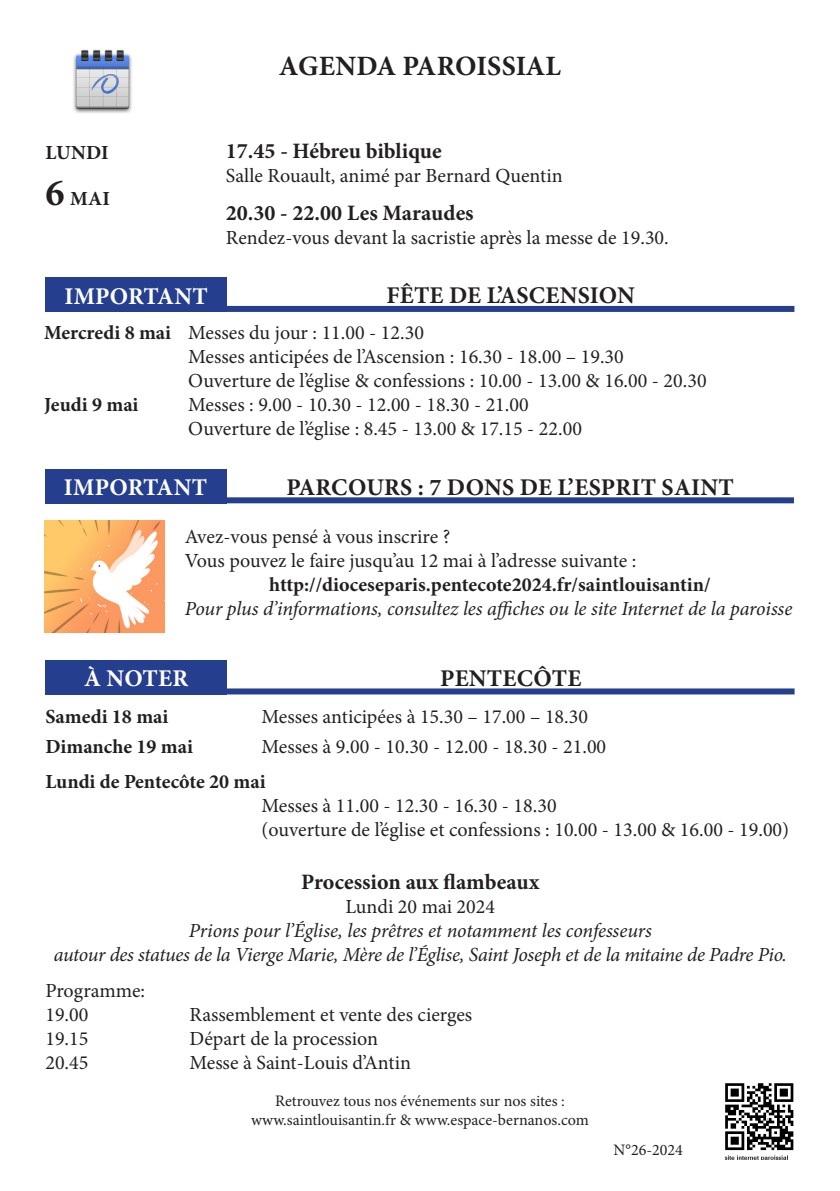
<style>
.page{position:relative;width:840px;height:1191px;background:#fff}
.page>*{position:absolute;margin:0;border:0;box-sizing:border-box;transform-origin:0 0}
.t1{font:700 28px "Minion Pro";letter-spacing:.005em;color:#231f20}
.Agenda_-_annonces_im{font:700 24px "Minion Pro";letter-spacing:.01em;color:#231f20}
.Agenda_-_annonces_pa{font:700 24px "Minion Pro";letter-spacing:.01em;color:#fff}
.Agenda_-_évènement{font:700 22px "Minion Pro";color:#231f20}
.Agenda_-_texte{font:700 22px "Minion Pro";color:#231f20}
.Agenda_-_texte-2{font:20px "Minion Pro";color:#231f20}
.Agenda_-_texte-3{font:italic 20px "Minion Pro";letter-spacing:-.015em;color:#231f20}
.Couplet_des_chants{font:20px "Minion Pro";letter-spacing:-.01em;color:#231f20}
.Couplet_des_chants-2{font:italic 20px "Minion Pro";letter-spacing:-.01em;color:#231f20}
.Couplet_des_chants-3{font:700 20px "Minion Pro";letter-spacing:.005em;color:#231f20}
.Agenda_-_texte-4{font:700 20px "Minion Pro";color:#231f20}
.Couplet_des_chants-4{font:16px "Minion Pro";color:#231f20}
.s1{font-size:38px}
.s2{font-weight:700}
</style>
<div class="page">
<img style="left:724px;top:1083px;width:70px;height:76px">
<img style="left:73px;top:49px;width:59px;height:64px">
<div style="left:45px;top:660px;width:182px;height:34px;background:#253f8e"></div>
<div style="left:227px;top:688px;width:567px;height:6px;background:#253f8e"></div>
<div style="left:45px;top:278px;width:182px;height:34px;background:#253f8e"></div>
<div style="left:227px;top:306px;width:567px;height:6px;background:#253f8e"></div>
<div style="left:45px;top:469px;width:181px;height:34px;background:#253f8e"></div>
<div style="left:226px;top:497px;width:567px;height:6px;background:#253f8e"></div>
<img style="left:45px;top:520px;width:119px;height:112px">
<p class="Couplet_des_chants-3" style="left:45px;top:139px;width:65px">LUNDI</p>
<p class="Couplet_des_chants-3" style="left:46px;top:184px;width:66px"><span class="s1">6</span> MAI</p>
<p class="t1" style="left:279px;top:47px;width:283px">AGENDA PAROISSIAL</p>
<p class="Agenda_-_évènement" style="left:226px;top:135px;width:217px">17.45 - Hébreu biblique</p>
<p class="Agenda_-_texte-2" style="left:226px;top:162px;width:338px">Salle Rouault, animé par Bernard Quentin</p>
<p class="Agenda_-_évènement" style="left:226px;top:198px;width:249px">20.30 - 22.00 Les Maraudes</p>
<p class="Agenda_-_texte-2" style="left:226px;top:224px;width:444px">Rendez-vous devant la sacristie après la messe de 19.30.</p>
<p class="Agenda_-_annonces_pa" style="left:64px;top:279px;width:145px">IMPORTANT</p>
<p class="Agenda_-_annonces_im" style="left:386px;top:279px;width:250px">FÊTE DE L’ASCENSION</p>
<p class="Agenda_-_texte-2" style="left:44px;top:319px;width:381px"><span class="s2">Mercredi 8 mai</span> Messes du jour : 11.00 - 12.30</p>
<p class="Agenda_-_texte-2" style="left:188px;top:343px;width:437px">Messes anticipées de l’Ascension : 16.30 - 18.00 – 19.30</p>
<p class="Agenda_-_texte-2" style="left:188px;top:367px;width:519px">Ouverture de l’église &amp; confessions : 10.00 - 13.00 &amp; 16.00 - 20.30</p>
<p class="Agenda_-_texte-4" style="left:44px;top:390px;width:96px">Jeudi 9 mai</p>
<p class="Agenda_-_texte-2" style="left:188px;top:391px;width:342px">Messes : 9.00 - 10.30 - 12.00 - 18.30 - 21.00</p>
<p class="Agenda_-_texte-2" style="left:188px;top:415px;width:395px">Ouverture de l’église : 8.45 - 13.00 &amp; 17.15 - 22.00</p>
<p class="Agenda_-_annonces_pa" style="left:64px;top:470px;width:145px">IMPORTANT</p>
<p class="Agenda_-_annonces_im" style="left:286px;top:470px;width:449px">PARCOURS : 7 DONS DE L’ESPRIT SAINT</p>
<p class="Couplet_des_chants" style="left:185px;top:523px;width:267px">Avez-vous pensé à vous inscrire ?</p>
<p class="Couplet_des_chants" style="left:185px;top:547px;width:453px">Vous pouvez le faire jusqu’au 12 mai à l’adresse suivante :</p>
<p class="Couplet_des_chants-3" style="left:269px;top:571px;width:442px">http://dioceseparis.pentecote2024.fr/saintlouisantin/</p>
<p class="Couplet_des_chants-2" style="left:185px;top:595px;width:608px">Pour plus d’informations, consultez les affiches ou le site Internet de la paroisse</p>
<p class="Agenda_-_annonces_pa" style="left:84px;top:661px;width:105px">À NOTER</p>
<p class="Agenda_-_annonces_im" style="left:440px;top:661px;width:142px">PENTECÔTE</p>
<p class="Agenda_-_texte-4" style="left:45px;top:702px;width:124px">Samedi 18 mai</p>
<p class="Agenda_-_texte-2" style="left:261px;top:703px;width:328px">Messes anticipées à 15.30 – 17.00 – 18.30</p>
<p class="Agenda_-_texte-4" style="left:45px;top:732px;width:149px">Dimanche 19 mai</p>
<p class="Agenda_-_texte-2" style="left:261px;top:733px;width:346px">Messes à 9.00 - 10.30 - 12.00 - 18.30 - 21.00</p>
<p class="Agenda_-_texte-4" style="left:45px;top:767px;width:221px">Lundi de Pentecôte 20 mai</p>
<p class="Agenda_-_texte-2" style="left:261px;top:792px;width:296px">Messes à 11.00 - 12.30 - 16.30 - 18.30</p>
<p class="Agenda_-_texte-2" style="left:261px;top:816px;width:528px">(ouverture de l’église et confessions : 10.00 - 13.00 &amp; 16.00 - 19.00)</p>
<p class="Agenda_-_texte" style="left:301px;top:866px;width:239px">Procession aux flambeaux</p>
<p class="Agenda_-_texte-2" style="left:345px;top:893px;width:151px">Lundi 20 mai 2024</p>
<p class="Agenda_-_texte-3" style="left:189px;top:917px;width:464px">Prions pour l’Église, les prêtres et notamment les confesseurs</p>
<p class="Agenda_-_texte-3" style="left:54px;top:941px;width:734px">autour des statues de la Vierge Marie, Mère de l’Église, Saint Joseph et de la mitaine de Padre Pio.</p>
<p class="Agenda_-_texte-2" style="left:45px;top:976px;width:101px">Programme:</p>
<p class="Agenda_-_texte-2" style="left:45px;top:1000px;width:44px">19.00</p>
<p class="Agenda_-_texte-2" style="left:189px;top:1000px;width:284px">Rassemblement et vente des cierges</p>
<p class="Agenda_-_texte-2" style="left:45px;top:1024px;width:44px">19.15</p>
<p class="Agenda_-_texte-2" style="left:189px;top:1024px;width:190px">Départ de la procession</p>
<p class="Agenda_-_texte-2" style="left:45px;top:1048px;width:44px">20.45</p>
<p class="Agenda_-_texte-2" style="left:189px;top:1048px;width:223px">Messe à Saint-Louis d’Antin</p>
<p class="Couplet_des_chants-4" style="left:275px;top:1090px;width:291px">Retrouvez tous nos événements sur nos sites :</p>
<p class="Couplet_des_chants-4" style="left:251px;top:1109px;width:339px">www.saintlouisantin.fr &amp; www.espace-bernanos.com</p>
<p class="Couplet_des_chants-4" style="left:613px;top:1139px;width:71px">N°26-2024</p>
</div>
